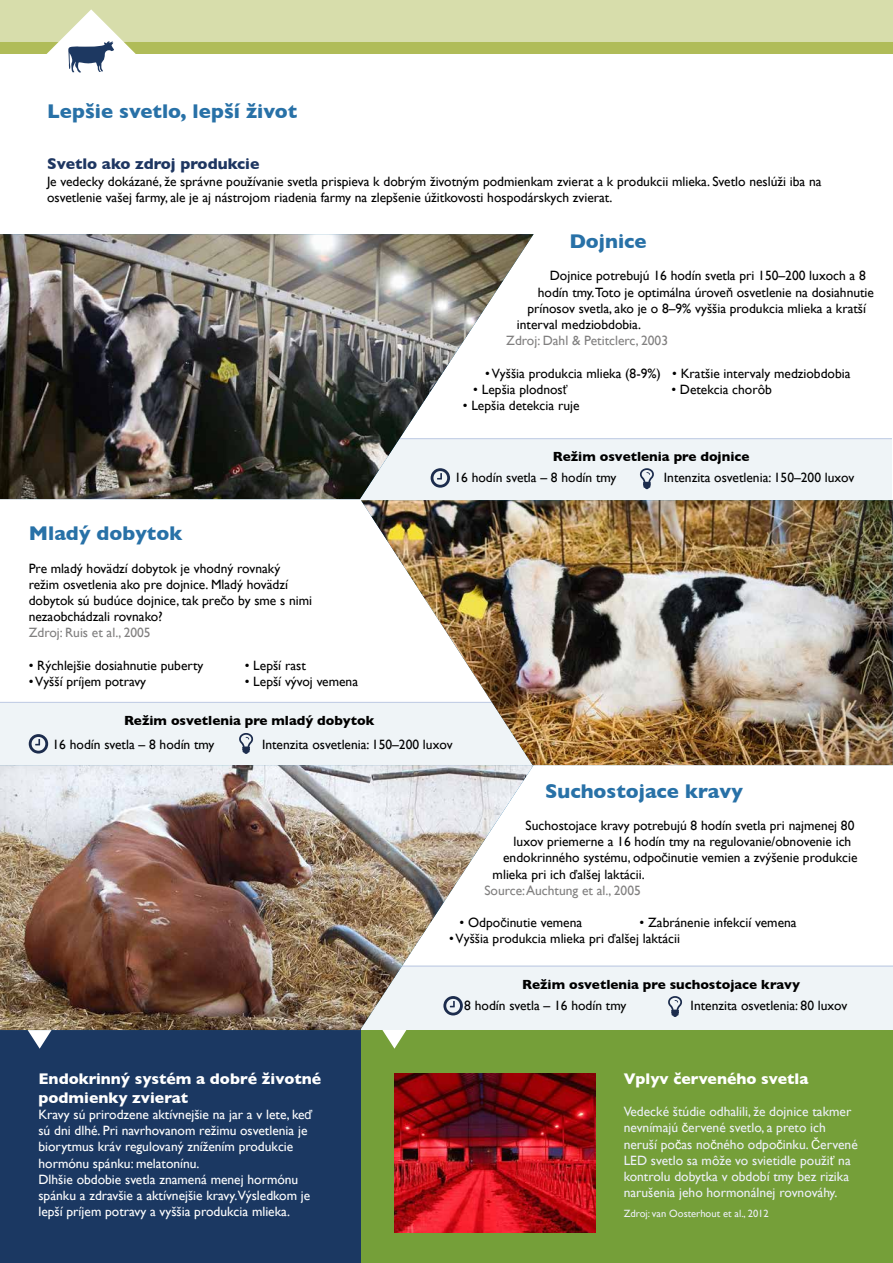
<style>
.page{position:relative;width:893px;height:1263px;background:#fff}
.page>*{position:absolute;margin:0;border:0;box-sizing:border-box;transform-origin:0 0}
.t1{font:700 20.25px "Gill Sans";color:#2871a7}
.t2{font:700 15.75px/18.9px "Gill Sans";color:#fff}
.t3{font:700 15.75px "Gill Sans";color:#1e3661}
.t4{font:13.5px/16.2px "Gill Sans";color:#000}
.t5{font:13.5px/16.2px "Gill Sans";color:#fff}
.t6{font:13.5px/16.2px "Gill Sans";color:#eceff8}
.t7{font:700 13.5px "Gill Sans";color:#000}
.t8{font:13.5px "Gill Sans";color:#818080}
.t9{font:10.5px "Gill Sans";color:#eceff8}
.s1{font-family:"Arial";font-size:12.75px}
.s2{font-family:"Arial";font-size:12.75px;color:#fff}
</style>
<div class="page">
<div style="left:0;top:42px;width:893px;height:12px;background:#b0bc58"></div>
<div style="left:0;top:0;width:893px;height:42px;background:#d7ddab"></div>
<div style="left:361px;top:1030px;width:532px;height:233px;background:#759f39"></div>
<svg style="left:382px;top:1030px;width:25px;height:19px"></svg>
<div style="left:298px;top:966px;width:595px;height:64px;background:#eff4f7"></div>
<div style="left:199px;top:438px;width:694px;height:61px;background:#eff4f7"></div>
<hr style="left:199px;top:438px;width:694px;height:1px;background:#c4cfe6">
<svg style="left:640px;top:468px;width:14px;height:21px"></svg>
<div style="left:0;top:1030px;width:361px;height:233px;background:#1b3862"></div>
<img style="left:394px;top:1073px;width:202px;height:159px">
<svg style="left:27px;top:1030px;width:25px;height:19px"></svg>
<div style="left:0;top:703px;width:558px;height:63px;background:#eff4f7"></div>
<hr style="left:0;top:702px;width:558px;height:1px;background:#c4cfe6">
<hr style="left:275px;top:966px;width:618px;height:1px;background:#c4cfe6">
<svg style="left:29px;top:734px;width:19px;height:19px"></svg>
<svg style="left:668px;top:996px;width:14px;height:21px"></svg>
<svg style="left:239px;top:733px;width:14px;height:21px"></svg>
<svg style="left:44px;top:9px;width:95px;height:64px"></svg>
<img style="left:0;top:234px;width:534px;height:265px">
<img style="left:0;top:765px;width:534px;height:265px">
<img style="left:361px;top:500px;width:532px;height:265px">
<hr style="left:892px;top:234px;width:1px;height:264px;background:#fff">
<h1 class="t1" style="left:47px;top:95px;width:252px">Lepšie svetlo, lepší život</h1>
<p class="t3" style="left:47px;top:151px;width:214px">Svetlo ako zdroj produkcie</p>
<p class="t4" style="left:47px;top:173px;width:776px">Je vedecky dokázané, že správne používanie svetla prispieva k dobrým životným podmienkam zvierat a k produkcii mlieka. Svetlo neslúži iba na osvetlenie vašej farmy, ale je aj nástrojom riadenia farmy na zlepšenie úžitkovosti hospodárskych zvierat.</p>
<h1 class="t1" style="left:569px;top:225px;width:79px">Dojnice</h1>
<p class="t4" style="left:550px;top:268px;width:318px">Dojnice potrebujú 16 hodín svetla pri 150–200 luxoch a 8</p>
<p class="t4" style="left:538px;top:284px;width:338px">hodín tmy.Toto je optimálna úrove<span class="s1">ň</span> osvetlenie na dosiahnutie</p>
<p class="t4" style="left:527px;top:300px;width:340px">prínosov svetla, ako je o 8–9% vyššia produkcia mlieka a kratší</p>
<p class="t4" style="left:517px;top:316px;width:126px">interval medziobdobia.</p>
<p class="t8" style="left:506px;top:333px;width:163px">Zdroj: Dahl &amp; Petitclerc, 2003</p>
<p class="t4" style="left:485px;top:365px;width:367px">• Vyššia produkcia mlieka (8-9%) • Kratšie intervaly medziobdobia</p>
<p class="t4" style="left:473px;top:381px;width:96px">• Lepšia plodnos<span class="s1">ť</span></p>
<p class="t4" style="left:671px;top:381px;width:102px">• Detekcia chorôb</p>
<p class="t4" style="left:463px;top:397px;width:118px">• Lepšia detekcia ruje</p>
<h1 class="t1" style="left:29px;top:517px;width:155px">Mladý dobytok</h1>
<p class="t4" style="left:29px;top:560px;width:285px">Pre mladý hovädzí dobytok je vhodný rovnaký režim osvetlenia ako pre dojnice. Mladý hovädzí dobytok sú budúce dojnice, tak pre<span class="s1">č</span>o by sme s nimi nezaobchádzali rovnako?</p>
<p class="t8" style="left:29px;top:625px;width:123px">Zdroj: Ruis et al., 2005</p>
<p class="t4" style="left:29px;top:657px;width:176px">• Rýchlejšie dosiahnutie puberty</p>
<p class="t4" style="left:245px;top:657px;width:63px">• Lepší rast</p>
<p class="t4" style="left:29px;top:673px;width:119px">• Vyšší príjem potravy</p>
<p class="t4" style="left:245px;top:673px;width:115px">• Lepší vývoj vemena</p>
<p class="t7" style="left:553px;top:446px;width:198px">Režim osvetlenia pre dojnice</p>
<p class="t4" style="left:454px;top:469px;width:163px">16 hodín svetla – 8 hodín tmy</p>
<p class="t4" style="left:664px;top:469px;width:192px">Intenzita osvetlenia: 150–200 luxov</p>
<p class="t7" style="left:124px;top:710px;width:252px">Režim osvetlenia pre mladý dobytok</p>
<p class="t4" style="left:53px;top:736px;width:163px">16 hodín svetla – 8 hodín tmy</p>
<p class="t4" style="left:262px;top:736px;width:192px">Intenzita osvetlenia: 150–200 luxov</p>
<h1 class="t1" style="left:545px;top:775px;width:199px">Suchostojace kravy</h1>
<p class="t4" style="left:526px;top:817px;width:330px">Suchostojace kravy potrebujú 8 hodín svetla pri najmenej 80</p>
<p class="t4" style="left:514px;top:833px;width:339px">luxov priemerne a 16 hodín tmy na regulovanie/obnovenie ich</p>
<p class="t4" style="left:503px;top:850px;width:356px">endokrinného systému, odpo<span class="s1">č</span>inutie vemien a zvýšenie produkcie</p>
<p class="t4" style="left:493px;top:866px;width:154px">mlieka pri ich <span class="s1">ď</span>alšej laktácii.</p>
<p class="t8" style="left:484px;top:882px;width:158px">Source: Auchtung et al., 2005</p>
<p class="t4" style="left:460px;top:914px;width:124px">• Odpo<span class="s1">č</span>inutie vemena</p>
<p class="t4" style="left:640px;top:914px;width:158px">• Zabránenie infekcií vemena</p>
<p class="t4" style="left:449px;top:931px;width:232px">• Vyššia produkcia mlieka pri <span class="s1">ď</span>alšej laktácii</p>
<p class="t2" style="left:38px;top:1069px;width:284px">Endokrinný systém a dobré životné podmienky zvierat</p>
<p class="t5" style="left:38px;top:1106px;width:276px">Kravy sú prirodzene aktívnejšie na jar a v lete, ke<span class="s1">ď </span>sú dni dlhé. Pri navrhovanom režimu osvetlenia je biorytmus kráv regulovaný znížením produkcie hormónu spánku: melatonínu.<br>Dlhšie obdobie svetla znamená menej hormónu spánku a zdravšie a aktívnejšie kravy.Výsledkom je lepší príjem potravy a vyššia produkcia mlieka.</p>
<p class="t7" style="left:522px;top:973px;width:279px">Režim osvetlenia pre suchostojace kravy</p>
<p class="t4" style="left:464px;top:997px;width:163px">8 hodín svetla – 16 hodín tmy</p>
<p class="t4" style="left:691px;top:997px;width:158px">Intenzita osvetlenia: 80 luxov</p>
<p class="t2" style="left:624px;top:1069px;width:186px">Vplyv červeného svetla</p>
<p class="t6" style="left:624px;top:1103px;width:236px">Vedecké štúdie odhalili, že dojnice takmer nevnímajú <span class="s2">č</span>ervené svetlo, a preto ich neruší po<span class="s2">č</span>as no<span class="s2">č</span>ného odpo<span class="s2">č</span>inku. <span class="s2">Č</span>ervené LED svetlo sa môže vo svietidle použi<span class="s2">ť</span> na kontrolu dobytka v období tmy bez rizika narušenia jeho hormonálnej rovnováhy.</p>
<p class="t9" style="left:624px;top:1207px;width:147px">Zdroj: van Oosterhout et al., 2012</p>
</div>
